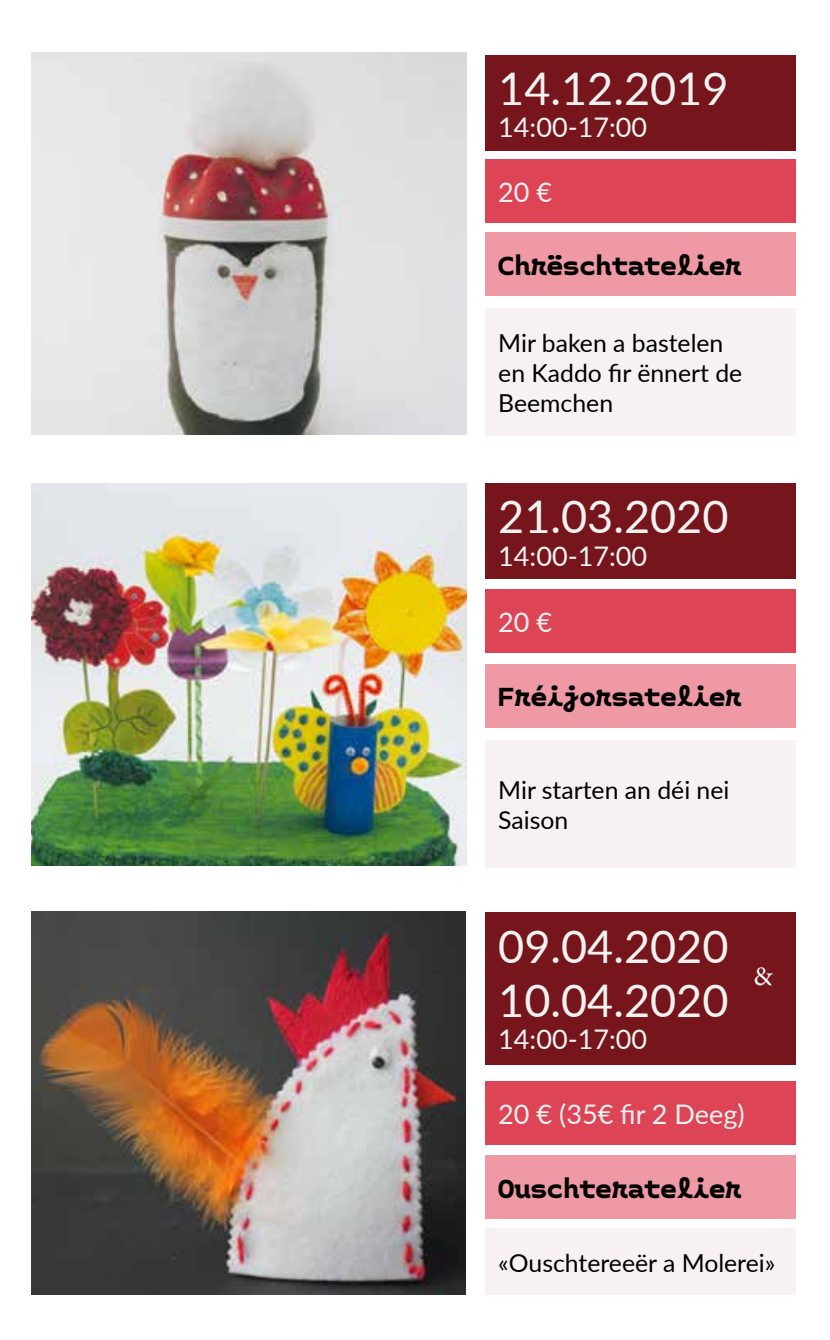
<style>
.page{position:relative;width:830px;height:1340px;background:#fff}
.page>*{position:absolute;margin:0;border:0;box-sizing:border-box;transform-origin:0 0}
.t1{font:45px/54px "Lato";color:#f2f2f1}
.t2{font:27px "Lato";color:#f2f2f1}
.t3{font:700 27px "Monotalic";color:#000}
.t4{font:27px "Minion Pro";color:#fff}
.t5{font:24.75px/29.7px "Lato";color:#000}
</style>
<div class="page">
<div style="left:485px;top:55px;width:310px;height:95px;background:#76151b"></div>
<div style="left:485px;top:483px;width:310px;height:96px;background:#76151b"></div>
<div style="left:485px;top:912px;width:310px;height:152px;background:#76151b"></div>
<div style="left:485px;top:159px;width:310px;height:63px;background:#dd4456"></div>
<div style="left:485px;top:589px;width:310px;height:64px;background:#dd4456"></div>
<div style="left:485px;top:1080px;width:310px;height:64px;background:#dd4456"></div>
<div style="left:485px;top:232px;width:310px;height:64px;background:#ef99a4"></div>
<div style="left:485px;top:664px;width:310px;height:63px;background:#ef99a4"></div>
<div style="left:485px;top:1155px;width:310px;height:63px;background:#ef99a4"></div>
<div style="left:485px;top:308px;width:310px;height:127px;background:#f7f2f1"></div>
<div style="left:485px;top:740px;width:310px;height:127px;background:#f7f2f1"></div>
<div style="left:485px;top:1228px;width:310px;height:66px;background:#f7f2f1"></div>
<img style="left:32px;top:52px;width:434px;height:383px">
<img style="left:32px;top:483px;width:434px;height:383px">
<img style="left:32px;top:911px;width:433px;height:382px">
<h1 class="t1" style="left:498px;top:60px;width:232px">14.12.2019</h1>
<p class="t2" style="left:498px;top:110px;width:150px">14:00-17:00</p>
<p class="t2" style="left:498px;top:175px;width:55px">20 €</p>
<p class="t3" style="left:498px;top:253px;width:245px">Chrëschtatelier</p>
<p class="t5" style="left:498px;top:328px;width:245px">Mir baken a bastelen en Kaddo fir ënnert de<br>Beemchen</p>
<h1 class="t1" style="left:498px;top:489px;width:232px">21.03.2020</h1>
<p class="t2" style="left:498px;top:539px;width:150px">14:00-17:00</p>
<p class="t2" style="left:498px;top:605px;width:55px">20 €</p>
<p class="t3" style="left:498px;top:685px;width:245px">Fréijorsatelier</p>
<p class="t5" style="left:498px;top:774px;width:232px">Mir starten an déi nei<br>Saison</p>
<h1 class="t1" style="left:498px;top:918px;width:232px">09.04.2020<br>10.04.2020</h1>
<p class="t2" style="left:498px;top:1022px;width:150px">14:00-17:00</p>
<p class="t4" style="left:753px;top:958px;width:21px">&amp;</p>
<p class="t2" style="left:498px;top:1096px;width:248px">20 € (35€ fir 2 Deeg)</p>
<p class="t3" style="left:498px;top:1176px;width:245px">Ouschteratelier</p>
<p class="t5" style="left:498px;top:1247px;width:278px">«Ouschtereeër a Molerei»</p>
</div>
